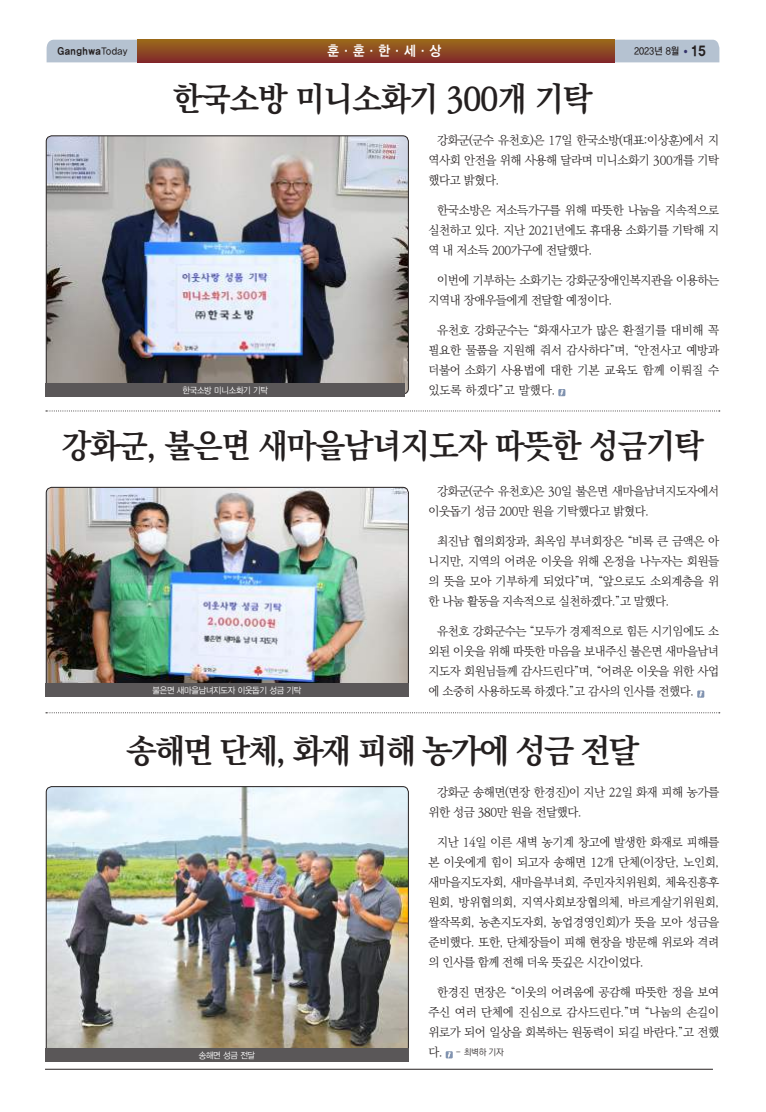
<style>
.page{position:relative;width:766px;height:1112px;background:#fff}
.page>*{position:absolute;margin:0;border:0;box-sizing:border-box;transform-origin:0 0}
.t1{font:700 33px "Ko Pub Batang";letter-spacing:-.03em;color:#241f1f;scale:.95 1}
.t2{font:700 33px "Ko Pub Batang";letter-spacing:-.06em;color:#241f1f}
.t3{font:14px "YDIYGO340";color:#fff;scale:.9 1}
.t4{font:14px "YDIYGO360";color:#241f1f;scale:.9 1}
.t5{font:300 12px/20px "Ko Pub Batang";letter-spacing:-.03em;color:#241f1f;text-align:justify}
.t6{font:10px "YDIYGO350";letter-spacing:.05em;color:#241f1f;scale:.9 1}
.t7{font:10px "YDIYGO330";color:#241f1f;scale:.9 1}
.t8{font:300 9px "Ko Pub Dotum";color:#241f1f}
.t9{font:8.8px "YDIYGO320";letter-spacing:-.03em;color:#fff;scale:.93 1}
.s1{font-family:"YDIYGO330"}
.s2{font-family:"YDIYGO310";font-size:5px;color:#35336b}
.s3{font-family:"Ko Pub Batang";font-size:12px}
</style>
<div class="page">
<hr style="left:45px;top:1068px;width:667px;height:1px;background:#241f1f">
<div style="left:47px;top:40px;width:672px;height:22px;background:#b5c2d1"></div>
<div style="left:138px;top:40px;width:476px;height:22px;background:linear-gradient(to bottom,#9a681c,#822d2a)"></div>
<svg style="left:558px;top:389px;width:7px;height:7px"></svg>
<svg style="left:697px;top:690px;width:7px;height:7px"></svg>
<img style="left:46px;top:136px;width:362px;height:258px">
<div style="left:45px;top:383px;width:360px;height:14px;background:#5a5758"></div>
<img style="left:46px;top:487px;width:362px;height:196px">
<div style="left:45px;top:683px;width:363px;height:14px;background:#5a5758"></div>
<svg style="left:46px;top:410px;width:673px;height:1px"></svg>
<svg style="left:46px;top:712px;width:673px;height:1px"></svg>
<svg style="left:445px;top:1051px;width:7px;height:7px"></svg>
<img style="left:46px;top:786px;width:362px;height:261px">
<div style="left:45px;top:1047px;width:363px;height:14px;background:#5a5758"></div>
<p class="t6" style="left:57px;top:46px;width:80px">Ganghwa<span class="s1">Today</span></p>
<p class="t3" style="left:327px;top:43px;width:128px">훈·훈·한·세·상</p>
<p class="t7" style="left:634px;top:45px;width:62px">2023년 8월 <span class="s2">●</span></p>
<p class="t4" style="left:691px;top:43px;width:17px">15</p>
<h1 class="t1" style="left:173px;top:82px;width:443px">한국소방 미니소화기 300개 기탁</h1>
<p class="t9" style="left:182px;top:385px;width:93px">한국소방 미니소화기 기탁</p>
<p class="t5" style="left:428px;top:130px;width:292px;text-indent:9px">강화군(군수 유천호)은 17일 한국소방(대표:이상훈)에서 지 역사회 안전을 위해 사용해 달라며 미니소화기 300개를 기탁 했다고 밝혔다.</p>
<p class="t5" style="left:428px;top:200px;width:292px;text-indent:9px">한국소방은 저소득가구를 위해 따뜻한 나눔을 지속적으로 실천하고 있다. 지난 2021년에도 휴대용 소화기를 기탁해 지 역 내 저소득 200가구에 전달했다.</p>
<p class="t5" style="left:428px;top:270px;width:292px;text-indent:9px">이번에 기부하는 소화기는 강화군장애인복지관을 이용하는 지역내 장애우들에게 전달할 예정이다.</p>
<p class="t5" style="left:428px;top:320px;width:292px;text-indent:9px">유천호 강화군수는 “화재사고가 많은 환절기를 대비해 꼭 필요한 물품을 지원해 줘서 감사하다”며, “안전사고 예방과 더불어 소화기 사용법에 대한 기본 교육도 함께 이뤄질 수 있도록 하겠다”고 말했다.</p>
<h1 class="t1" style="left:62px;top:429px;width:677px">강화군, 불은면 새마을남녀지도자 따뜻한 성금기탁</h1>
<p class="t9" style="left:152px;top:685px;width:162px">불은면 새마을남녀지도자 이웃돕기 성금 기탁</p>
<p class="t5" style="left:428px;top:482px;width:292px;text-indent:9px">강화군(군수 유천호)은 30일 불은면 새마을남녀지도자에서 이웃돕기 성금 200만 원을 기탁했다고 밝혔다.</p>
<p class="t5" style="left:428px;top:532px;width:292px;text-indent:9px">최진남 협의회장과, 최옥임 부녀회장은 “비록 큰 금액은 아 니지만, 지역의 어려운 이웃을 위해 온정을 나누자는 회원들 의 뜻을 모아 기부하게 되었다”며, “앞으로도 소외계층을 위 한 나눔 활동을 지속적으로 실천하겠다.”고 말했다.</p>
<p class="t5" style="left:428px;top:622px;width:292px;text-indent:9px">유천호 강화군수는 “모두가 경제적으로 힘든 시기임에도 소 외된 이웃을 위해 따뜻한 마음을 보내주신 불은면 새마을남녀 지도자 회원님들께 감사드린다”며, “어려운 이웃을 위한 사업 에 소중히 사용하도록 하겠다.”고 감사의 인사를 전했다.</p>
<h1 class="t2" style="left:126px;top:733px;width:514px">송해면 단체, 화재 피해 농가에 성금 전달</h1>
<p class="t9" style="left:199px;top:1050px;width:62px">송해면 성금 전달</p>
<p class="t5" style="left:428px;top:782px;width:292px;text-indent:9px">강화군 송해면(면장 한경진)이 지난 22일 화재 피해 농가를 위한 성금 380만 원을 전달했다.</p>
<p class="t5" style="left:428px;top:832px;width:292px;text-indent:9px">지난 14일 이른 새벽 농기계 창고에 발생한 화재로 피해를 본 이웃에게 힘이 되고자 송해면 12개 단체(이장단, 노인회, 새마을지도자회, 새마을부녀회, 주민자치위원회, 체육진흥후 원회, 방위협의회, 지역사회보장협의체, 바르게살기위원회, 쌀작목회, 농촌지도자회, 농업경영인회)가 뜻을 모아 성금을 준비했다. 또한, 단체장들이 피해 현장을 방문해 위로와 격려 의 인사를 함께 전해 더욱 뜻깊은 시간이었다.</p>
<p class="t5" style="left:428px;top:982px;width:292px;text-indent:9px">한경진 면장은 “이웃의 어려움에 공감해 따뜻한 정을 보여 주신 여러 단체에 진심으로 감사드린다.”며 “나눔의 손길이 위로가 되어 일상을 회복하는 원동력이 되길 바란다.”고 전했</p>
<p class="t8" style="left:428px;top:1047px;width:77px"><span class="s3">다.</span> - 최벽하 기자</p>
</div>
